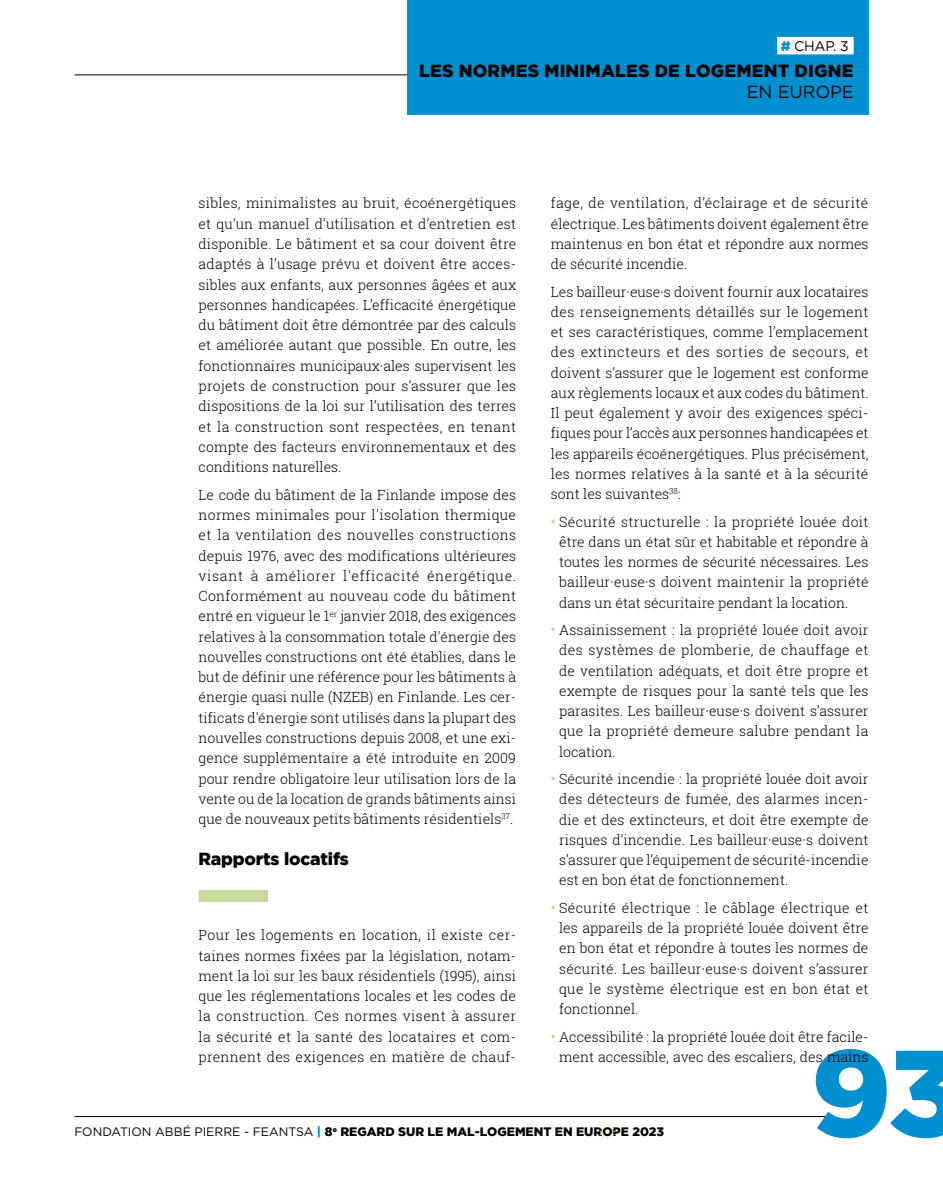
<style>
.page{position:relative;width:943px;height:1191px;background:#fff}
.page>*{position:absolute;margin:0;border:0;box-sizing:border-box;transform-origin:0 0}
.t1{font:900 122.5px "Gotham";color:#008fcf}
.t2{font:900 17.5px "Gotham";letter-spacing:.015em;color:#000}
.t3{font:900 17.5px "Gotham";letter-spacing:-.01em;color:#000}
.t4{font:17.5px "Gotham";color:#000}
.t5{font:300 14px/20.3px "Roboto Slab";color:#000;text-align:justify}
.t6{font:14px "Gotham";color:#000}
.t7{font:900 12.25px "Gotham";color:#000}
.s1{font-weight:900;color:#008fcf}
.s2{font-weight:700;color:#c4db9b}
.s3{font-weight:400}
.s4{color:#008fcf}
</style>
<div class="page">
<div style="left:198px;top:890px;width:70px;height:12px;background:#c4db9b"></div>
<hr style="left:74px;top:1116px;width:756px;height:1px;background:#000">
<svg style="left:599px;top:1123px;width:16px;height:16px"></svg>
<hr style="left:74px;top:74px;width:550px;height:1px;background:#000">
<div style="left:407px;top:0;width:461px;height:114px;background:#008fcf"></div>
<div style="left:777px;top:37px;width:76px;height:17px;background:#fff"></div>
<p class="t6" style="left:781px;top:37px;width:69px"><span class="s1">#</span> CHAP. 3</p>
<p class="t2" style="left:419px;top:61px;width:436px">LES NORMES MINIMALES DE LOGEMENT DIGNE</p>
<p class="t4" style="left:746px;top:80px;width:108px">EN EUROPE</p>
<p class="t5" style="left:551px;top:193px;width:319px">fage, de ventilation, d’éclairage et de sécurité électrique. Les bâtiments doivent également être maintenus en bon état et répondre aux normes de sécurité incendie.</p>
<p class="t5" style="left:551px;top:281px;width:319px">Les bailleur·euse·s doivent fournir aux locataires des renseignements détaillés sur le logement et ses caractéristiques, comme l’emplacement des extincteurs et des sorties de secours, et doivent s’assurer que le logement est conforme aux règlements locaux et aux codes du bâtiment.<br>Il peut également y avoir des exigences spéci&shy;fiques pour l’accès aux personnes handicapées et les appareils écoénergétiques. Plus précisément, les normes relatives à la santé et à la sécurité sont les suivantes<sup>38</sup>:</p>
<p class="t5" style="left:559px;top:511px;width:311px;text-indent:-8px"><span class="s2">•</span> Sécurité structurelle : la propriété louée doit être dans un état sûr et habitable et répondre à toutes les normes de sécurité nécessaires. Les bailleur·euse·s doivent maintenir la propriété dans un état sécuritaire pendant la location.</p>
<p class="t5" style="left:559px;top:619px;width:311px;text-indent:-8px"><span class="s2">•</span> Assainissement : la propriété louée doit avoir des systèmes de plomberie, de chauffage et de ventilation adéquats, et doit être propre et exempte de risques pour la santé tels que les parasites. Les bailleur·euse·s doivent s’assurer que la propriété demeure salubre pendant la location.</p>
<p class="t5" style="left:559px;top:768px;width:311px;text-indent:-8px"><span class="s2">•</span> Sécurité incendie : la propriété louée doit avoir des détecteurs de fumée, des alarmes incen&shy;die et des extincteurs, et doit être exempte de risques d’incendie. Les bailleur·euse·s doivent s’assurer que l’équipement de sécurité-incendie est en bon état de fonctionnement.</p>
<p class="t5" style="left:559px;top:897px;width:311px;text-indent:-8px"><span class="s2">•</span> Sécurité électrique : le câblage électrique et les appareils de la propriété louée doivent être en bon état et répondre à toutes les normes de sécurité. Les bailleur·euse·s doivent s’assurer que le système électrique est en bon état et fonctionnel.</p>
<p class="t5" style="left:551px;top:1026px;width:319px;text-align:center"><span class="s2">•</span> Accessibilité : la propriété louée doit être facile&shy;ment accessible, avec des escaliers, des mains</p>
<p class="t5" style="left:198px;top:193px;width:319px">sibles, minimalistes au bruit, écoénergétiques et qu’un manuel d’utilisation et d’entretien est disponible. Le bâtiment et sa cour doivent être adaptés à l’usage prévu et doivent être acces&shy;sibles aux enfants, aux personnes âgées et aux personnes handicapées. L’efficacité énergétique du bâtiment doit être démontrée par des calculs et améliorée autant que possible. En outre, les fonctionnaires municipaux·ales supervisent les projets de construction pour s’assurer que les dispositions de la loi sur l’utilisation des terres et la construction sont respectées, en tenant compte des facteurs environnementaux et des conditions naturelles.</p>
<p class="t5" style="left:198px;top:484px;width:319px">Le code du bâtiment de la Finlande impose des normes minimales pour l'isolation thermique et la ventilation des nouvelles constructions depuis 1976, avec des modifications ultérieures visant à améliorer l'efficacité énergétique.<br>Conformément au nouveau code du bâtiment entré en vigueur le 1<sup>er</sup> janvier 2018, des exigences relatives à la consommation totale d'énergie des nouvelles constructions ont été établies, dans le but de définir une référence pour les bâtiments à énergie quasi nulle (NZEB) en Finlande. Les cer&shy;tificats d'énergie sont utilisés dans la plupart des nouvelles constructions depuis 2008, et une exi&shy;gence supplémentaire a été introduite en 2009 pour rendre obligatoire leur utilisation lors de la vente ou de la location de grands bâtiments ainsi que de nouveaux petits bâtiments résidentiels<sup>37</sup>.</p>
<p class="t3" style="left:198px;top:848px;width:152px">Rapports locatifs</p>
<p class="t5" style="left:198px;top:924px;width:319px">Pour les logements en location, il existe cer&shy;taines normes fixées par la législation, notam&shy;ment la loi sur les baux résidentiels (1995), ainsi que les réglementations locales et les codes de la construction. Ces normes visent à assurer la sécurité et la santé des locataires et com&shy;prennent des exigences en matière de chauf-</p>
<h1 class="t1" style="left:810px;top:1022px;width:155px">93</h1>
<p class="t7" style="left:74px;top:1124px;width:591px"><span class="s3">FONDATION ABBÉ PIERRE - FEANTSA</span> <span class="s4">|</span> 8<sup>e</sup> REGARD SUR LE MAL-LOGEMENT EN EUROPE 2023</p>
</div>
